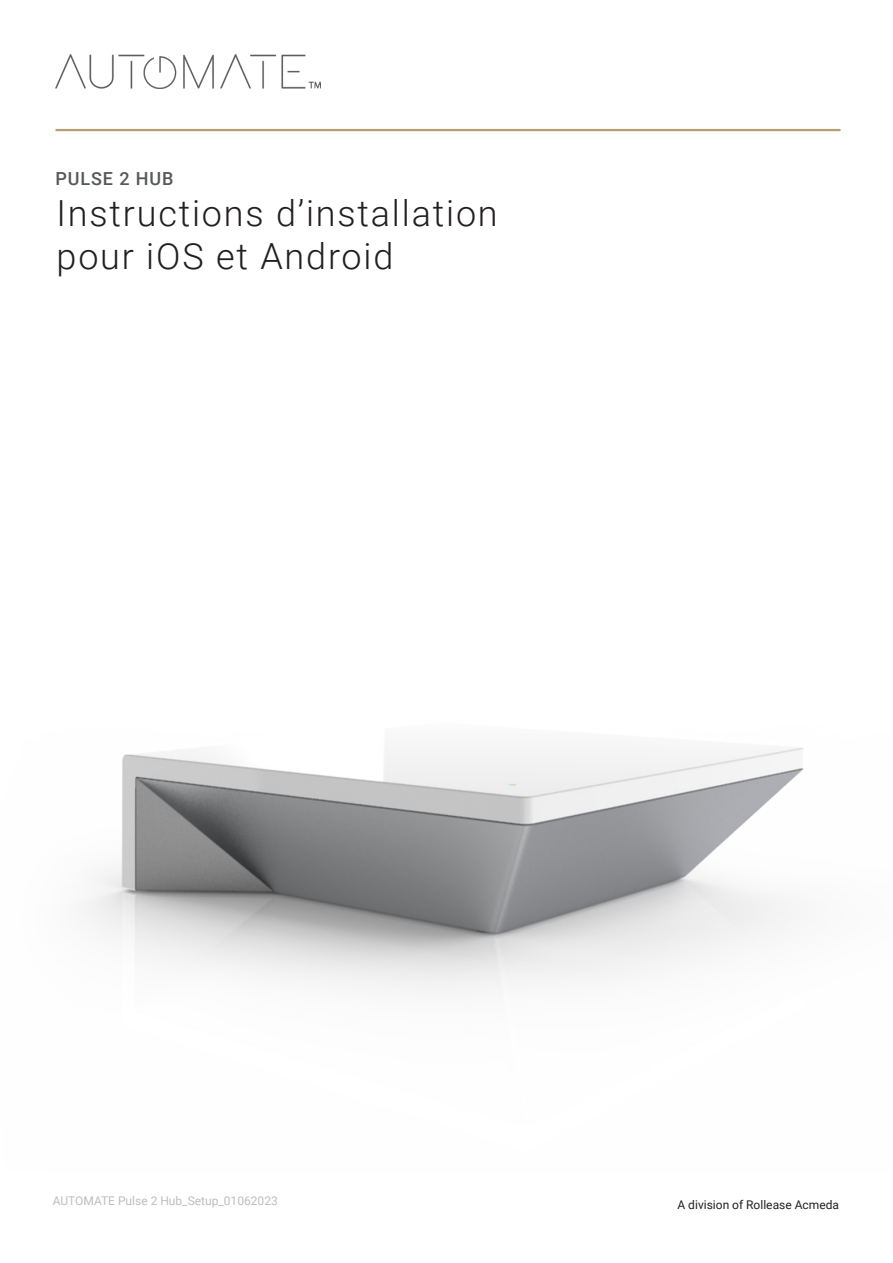
<style>
.page{position:relative;width:893px;height:1263px;background:#fff}
.page>*{position:absolute;margin:0;border:0;box-sizing:border-box;transform-origin:0 0}
.t1{font:300 36px "Roboto";letter-spacing:.05em;color:#231f20}
.t2{font:500 18px "Roboto";letter-spacing:.05em;color:#57585a}
.t3{font:12px "Roboto";color:#bcbdc0}
.t4{font:12px "Roboto";color:#231f20}
</style>
<div class="page">
<img style="left:83px;top:748px;width:721px;height:243px">
<hr style="left:56px;top:129px;width:784px;height:2px;background:#b39f71">
<img style="left:56px;top:54px;width:264px;height:35px">
<p class="t2" style="left:56px;top:166px;width:120px">PULSE 2 HUB</p>
<p class="t1" style="left:57px;top:188px;width:443px">Instructions d’installation</p>
<p class="t1" style="left:57px;top:231px;width:338px">pour iOS et Android</p>
<p class="t3" style="left:53px;top:1192px;width:227px">AUTOMATE Pulse 2 Hub_Setup_01062023</p>
<p class="t4" style="left:677px;top:1196px;width:163px">A division of Rollease Acmeda</p>
</div>
